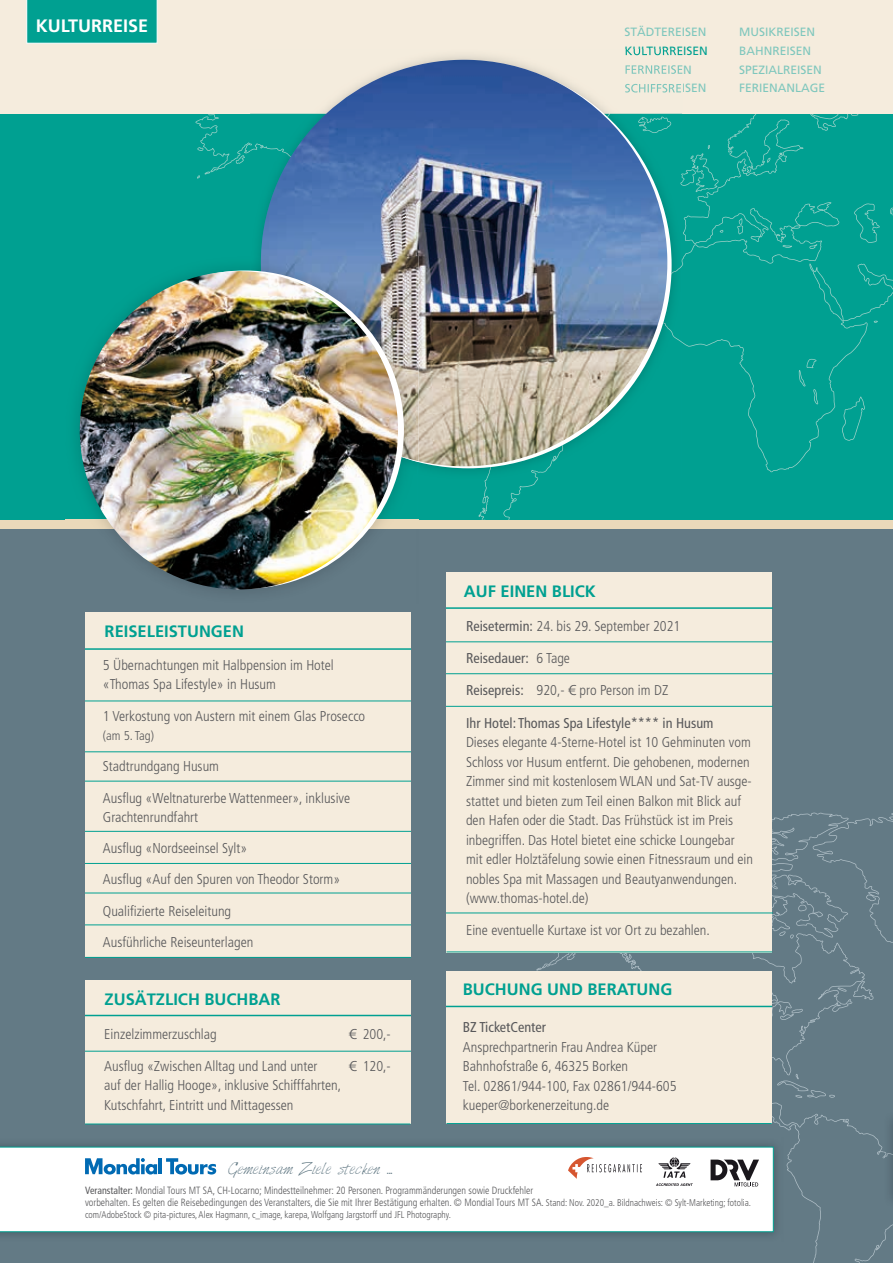
<style>
.page{position:relative;width:893px;height:1263px;background:#fff}
.page>*{position:absolute;margin:0;border:0;box-sizing:border-box;transform-origin:0 0}
.t1{font:700 18px "Frutiger";color:#fff}
.t2{font:700 16.5px "Frutiger";color:#00a091}
.t3{font:300 condensed 14.25px/19.5px "Frutiger";color:#58585a}
.t4{font:condensed 14.25px "Frutiger";color:#58585a}
.t5{font:13.5px "Harabara Hand";color:#637a85}
.t6{font:300 condensed 12.75px "Frutiger";color:#58585a}
.t7{font:12px/18.6px "Frutiger";color:#7fc7bd}
.t8{font:12px "Frutiger";color:#00a091}
.t9{font:300 condensed 10.5px/12px "Frutiger";color:#58585a;scale:.95 1}
.t10{font:300 condensed 9.75px "Frutiger";color:#58585a;scale:.95 1}
.s1{font-family:"Linotype Euro Font Ato F";font-weight:400;font-stretch:normal}
.s2{font-weight:400}
.s3{font-weight:300}
.s4{font-size:9.75px}
</style>
<div class="page">
<div style="left:0;top:238px;width:893px;height:1025px;background:#637a85"></div>
<svg style="left:772px;top:813px;width:121px;height:130px"></svg>
<svg style="left:529px;top:874px;width:354px;height:284px"></svg>
<svg style="left:855px;top:1224px;width:38px;height:39px"></svg>
<div style="left:0;top:106px;width:893px;height:418px;background:#00a091"></div>
<svg style="left:195px;top:114px;width:680px;height:406px"></svg>
<svg style="left:720px;top:208px;width:173px;height:41px"></svg>
<svg style="left:799px;top:264px;width:94px;height:177px"></svg>
<div style="left:0;top:0;width:893px;height:114px;background:#f5ecdd"></div>
<div style="left:0;top:520px;width:893px;height:8px;background:#ead9ba"></div>
<img style="left:608px;top:114px;width:74px;height:145px">
<img style="left:663px;top:259px;width:19px;height:84px">
<img style="left:531px;top:446px;width:31px;height:33px">
<img style="left:638px;top:117px;width:33px;height:16px">
<img style="left:250px;top:114px;width:11px;height:142px">
<img style="left:250px;top:143px;width:11px;height:14px">
<img style="left:250px;top:49px;width:432px;height:65px">
<img style="left:626px;top:49px;width:56px;height:6px">
<img style="left:626px;top:65px;width:56px;height:9px">
<img style="left:625px;top:84px;width:57px;height:9px">
<img style="left:265px;top:62px;width:407px;height:406px;border-radius:50%">
<img style="left:261px;top:60px;width:203px;height:406px">
<img style="left:65px;top:256px;width:353px;height:335px">
<img style="left:401px;top:461px;width:17px;height:1px">
<img style="left:261px;top:256px;width:157px;height:205px">
<svg style="left:86px;top:270px;width:318px;height:319px;background:#eff1ef"></svg>
<img style="left:80px;top:271px;width:318px;height:318px;border-radius:159px">
<img style="left:0;top:1137px;width:783px;height:99px">
<div style="left:0;top:1147px;width:773px;height:85px;background:#fff"></div>
<hr style="left:159px;top:1158px;width:3px;height:16px;background:#006ab3">
<svg style="left:85px;top:1158px;width:72px;height:16px"></svg>
<svg style="left:166px;top:1158px;width:50px;height:16px"></svg>
<div style="left:85px;top:612px;width:326px;height:345px;background:#f5ecdd"></div>
<hr style="left:85px;top:648px;width:326px;height:2px;background:#00a091">
<hr style="left:85px;top:701px;width:326px;height:1px;background:#00a091">
<hr style="left:85px;top:751px;width:326px;height:1px;background:#00a091">
<hr style="left:85px;top:831px;width:326px;height:1px;background:#00a091">
<hr style="left:85px;top:863px;width:326px;height:1px;background:#00a091">
<hr style="left:85px;top:893px;width:326px;height:1px;background:#00a091">
<hr style="left:85px;top:781px;width:326px;height:1px;background:#00a091">
<hr style="left:85px;top:925px;width:326px;height:1px;background:#00a091">
<hr style="left:85px;top:957px;width:326px;height:1px;background:#00a091">
<svg style="left:568px;top:1157px;width:74px;height:22px;background:#ece0dd"></svg>
<svg style="left:656px;top:1157px;width:37px;height:29px"></svg>
<svg style="left:711px;top:1150px;width:48px;height:36px;background:#aeadaf"></svg>
<svg style="left:26px;top:0;width:132px;height:44px;background:#0ba495"></svg>
<div style="left:85px;top:980px;width:325px;height:144px;background:#f5ecdd"></div>
<hr style="left:85px;top:1051px;width:325px;height:1px;background:#00a091">
<hr style="left:85px;top:1015px;width:325px;height:1px;background:#00a091">
<hr style="left:85px;top:1124px;width:325px;height:1px;background:#00a091">
<div style="left:446px;top:572px;width:326px;height:380px;background:#f5ecdd"></div>
<hr style="left:446px;top:913px;width:326px;height:1px;background:#00a091">
<hr style="left:446px;top:607px;width:326px;height:2px;background:#00a091">
<hr style="left:446px;top:673px;width:326px;height:1px;background:#00a091">
<hr style="left:446px;top:642px;width:326px;height:1px;background:#00a091">
<hr style="left:446px;top:706px;width:326px;height:1px;background:#00a091">
<hr style="left:446px;top:952px;width:326px;height:1px;background:#00a091">
<img style="left:883px;top:1121px;width:10px;height:77px">
<svg style="left:883px;top:1151px;width:10px;height:7px"></svg>
<div style="left:446px;top:972px;width:326px;height:152px;background:#f5ecdd"></div>
<hr style="left:446px;top:1006px;width:326px;height:1px;background:#00a091">
<hr style="left:446px;top:1123px;width:326px;height:1px;background:#00a091">
<p class="t1" style="left:36px;top:15px;width:114px">KULTURREISE</p>
<p class="t7" style="left:625px;top:23px;width:84px">STÄDTEREISEN</p>
<p class="t8" style="left:625px;top:44px;width:85px">KULTURREISEN</p>
<p class="t7" style="left:739px;top:23px;width:88px">MUSIKREISEN<br>BAHNREISEN<br>SPEZIALREISEN<br>FERIENANLAGE</p>
<p class="t2" style="left:105px;top:621px;width:141px">REISELEISTUNGEN</p>
<p class="t3" style="left:103px;top:655px;width:232px">5 Übernachtungen mit Halbpension im Hotel «Thomas Spa Lifestyle» in Husum</p>
<p class="t3" style="left:103px;top:706px;width:264px">1 Verkostung von Austern mit einem Glas Prosecco</p>
<p class="t6" style="left:103px;top:728px;width:53px">(am 5. Tag)</p>
<p class="t3" style="left:103px;top:751px;width:249px;line-height:31.2px">Stadtrundgang Husum<br>Ausflug «Weltnaturerbe Wattenmeer», inklusive</p>
<p class="t3" style="left:103px;top:802px;width:239px;line-height:31.2px">Grachtenrundfahrt<br>Ausflug «Nordseeinsel Sylt»<br>Ausflug «Auf den Spuren von Theodor Storm»<br>Qualifizierte Reiseleitung<br>Ausführliche Reiseunterlagen</p>
<p class="t2" style="left:105px;top:989px;width:178px">ZUSÄTZLICH BUCHBAR</p>
<p class="t3" style="left:104px;top:1024px;width:114px">Einzelzimmerzuschlag</p>
<p class="t3" style="left:349px;top:1024px;width:43px"><span class="s1">1</span> 200,-</p>
<p class="t3" style="left:104px;top:1056px;width:215px">Ausflug «Zwischen Alltag und Land unter</p>
<p class="t3" style="left:349px;top:1056px;width:43px"><span class="s1">1</span> 120,-</p>
<p class="t3" style="left:104px;top:1076px;width:238px">auf der Hallig Hooge», inklusive Schifffahrten,<br>Kutschfahrt, Eintritt und Mittagessen</p>
<p class="t5" style="left:229px;top:1161px;width:165px">Gemeinsam Ziele stecken ...</p>
<p class="t2" style="left:464px;top:581px;width:134px">AUF EINEN BLICK</p>
<p class="t3" style="left:466px;top:616px;width:216px"><span class="s2">Reisetermin:</span> 24. bis 29. September 2021</p>
<p class="t4" style="left:466px;top:650px;width:105px">Reisedauer: <span class="s3">6 Tage</span></p>
<p class="t3" style="left:466px;top:681px;width:204px"><span class="s2">Reisepreis:</span> 920,- <span class="s1">1</span> pro Person im DZ</p>
<p class="t4" style="left:466px;top:714px;width:249px">Ihr Hotel: Thomas Spa Lifestyle**** in Husum</p>
<p class="t3" style="left:466px;top:733px;width:288px">Dieses elegante 4-Sterne-Hotel ist 10 Gehminuten vom Schloss vor Husum entfernt. Die gehobenen, modernen Zimmer sind mit kostenlosem WLAN und Sat-TV ausge&shy;stattet und bieten zum Teil einen Balkon mit Blick auf den Hafen oder die Stadt. Das Frühstück ist im Preis inbegriffen. Das Hotel bietet eine schicke Loungebar mit edler Holztäfelung sowie einen Fitnessraum und ein nobles Spa mit Massagen und Beautyanwendungen. (www.thomas-hotel.de)</p>
<p class="t3" style="left:466px;top:921px;width:245px">Eine eventuelle Kurtaxe ist vor Ort zu bezahlen.</p>
<p class="t2" style="left:463px;top:980px;width:211px">BUCHUNG UND BERATUNG</p>
<p class="t4" style="left:463px;top:1019px;width:85px">BZ TicketCenter</p>
<p class="t3" style="left:463px;top:1037px;width:215px">Ansprechpartnerin Frau Andrea Küper Bahnhofstraße 6, 46325 Borken<br>Tel. 02861/944-100, Fax 02861/944-605 kueper@borkenerzeitung.de</p>
<p class="t9" style="left:85px;top:1185px;width:703px"><span class="s2">Veranstalter:</span> Mondial Tours MT SA, CH-Locarno; Mindestteilnehmer: 20 Personen. Programmänderungen sowie Druckfehler<br>vorbehalten. Es gelten die Reisebedingungen des Veranstalters, die Sie mit Ihrer Bestätigung erhalten. © Mondial Tours MT SA. <span class="s4">Stand: Nov. 2020_a. Bildnachweis: © Sylt-Marketing; fotolia.</span></p>
<p class="t10" style="left:85px;top:1209px;width:387px">com/AdobeStock © pita-pictures, Alex Hagmann, c_image, karepa, Wolfgang Jargstorff und JFL Photography.</p>
</div>
